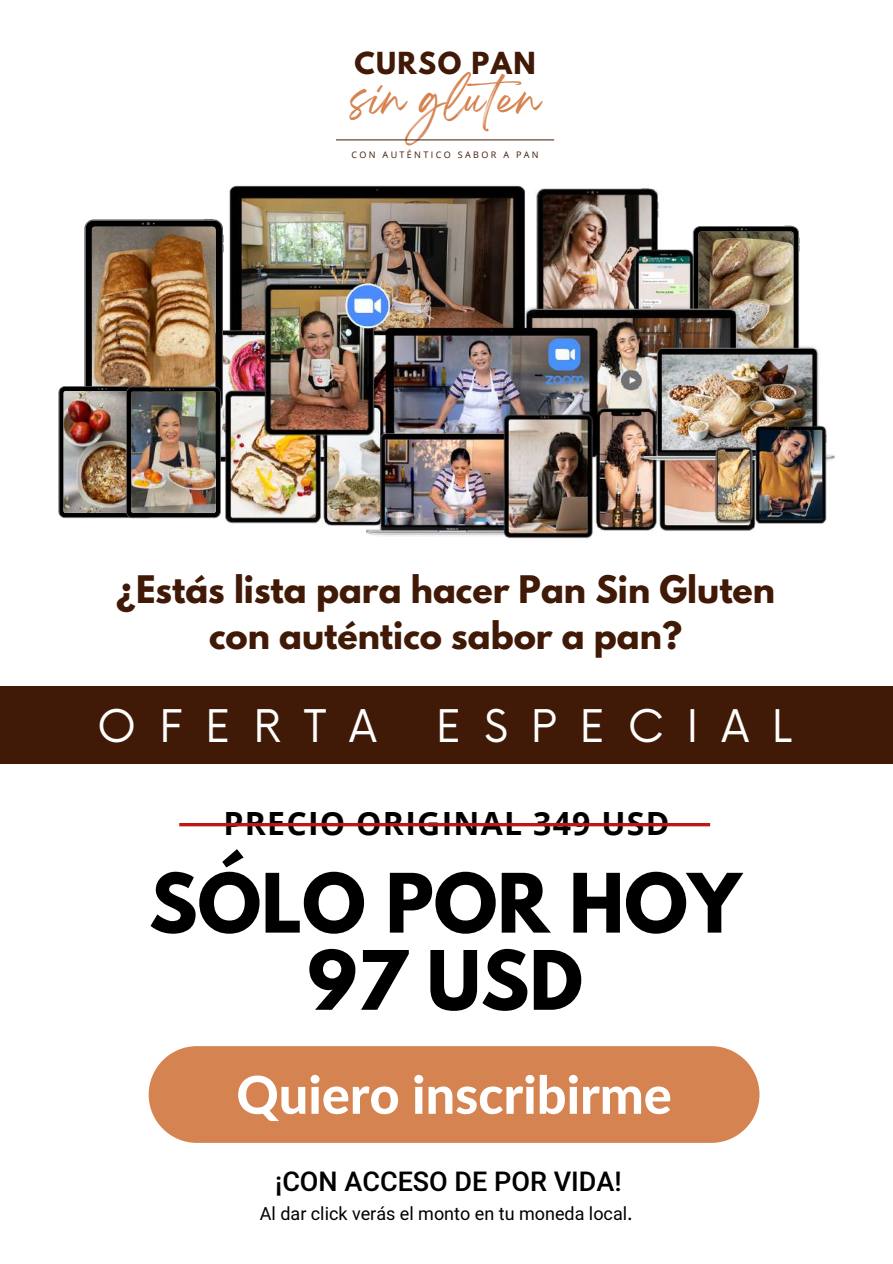
<style>
.page{position:relative;width:893px;height:1264px;background:#fff}
.page>*{position:absolute;margin:0;border:0;box-sizing:border-box;transform-origin:0 0}
.t1{font:700 72.45px/77.1px "League Spartan";color:#000;text-align:center}
.t2{font:800 52.2px "Lato";color:#fff}
.t3{font:43.8px "Now";letter-spacing:.52em;color:#fff}
.t4{font:38.85px "Breathing";color:#d58350}
.t5{font:700 33.6px/46px "League Spartan";color:#411a07;text-align:center}
.t6{font:700 31.95px "Open Sans";letter-spacing:.04em;color:#000}
.t7{font:500 27px "Heebo";color:#000}
.t8{font:700 26.85px "League Spartan";letter-spacing:.055em;color:#411a07}
.t9{font:18px "Heebo";color:#000}
.t10{font:9px "Open Sans";letter-spacing:.265em;color:#411a07}
.s1{font-weight:500}
</style>
<div class="page">
<div style="left:149px;top:1046px;width:610px;height:96px;background:#d58350;border-radius:48px"></div>
<img style="left:535px;top:188px;width:157px;height:97px">
<img style="left:229px;top:185px;width:297px;height:135px">
<img style="left:692px;top:226px;width:108px;height:107px">
<img style="left:204px;top:320px;width:162px;height:206px">
<img style="left:501px;top:285px;width:260px;height:246px">
<img style="left:636px;top:333px;width:198px;height:198px">
<img style="left:366px;top:315px;width:234px;height:225px">
<img style="left:58px;top:219px;width:166px;height:299px">
<hr style="left:336px;top:139px;width:218px;height:1px;background:#411a07">
<img style="left:238px;top:276px;width:166px;height:165px">
<hr style="left:179px;top:823px;width:531px;height:3px;background:#bd1717">
<div style="left:0;top:686px;width:892px;height:77px;background:#411a07"></div>
<p class="t8" style="left:354px;top:50px;width:183px">CURSO PAN</p>
<p class="t4" style="left:350px;top:87px;width:191px">sin gluten</p>
<p class="t10" style="left:351px;top:148px;width:189px">CON AUTÉNTICO SABOR A PAN</p>
<p class="t5" style="left:116px;top:571px;width:660px">¿Estás lista para hacer Pan Sin Gluten con auténtico sabor a pan?</p>
<h3 class="t3" style="left:97px;top:701px;width:281px">OFERTA</h3>
<h3 class="t3" style="left:435px;top:701px;width:358px">ESPECIAL</h3>
<p class="t6" style="left:223px;top:801px;width:447px">PRECIO ORIGINAL 349 USD</p>
<h1 class="t1" style="left:149px;top:874px;width:593px">SÓLO POR HOY<br>97 USD</h1>
<h2 class="t2" style="left:236px;top:1062px;width:437px">Quiero inscribirme</h2>
<p class="t7" style="left:275px;top:1163px;width:348px">¡CON ACCESO DE POR VIDA!</p>
<p class="t9" style="left:260px;top:1200px;width:374px">Al dar click verás el monto en tu moneda local<span class="s1">.</span></p>
</div>
